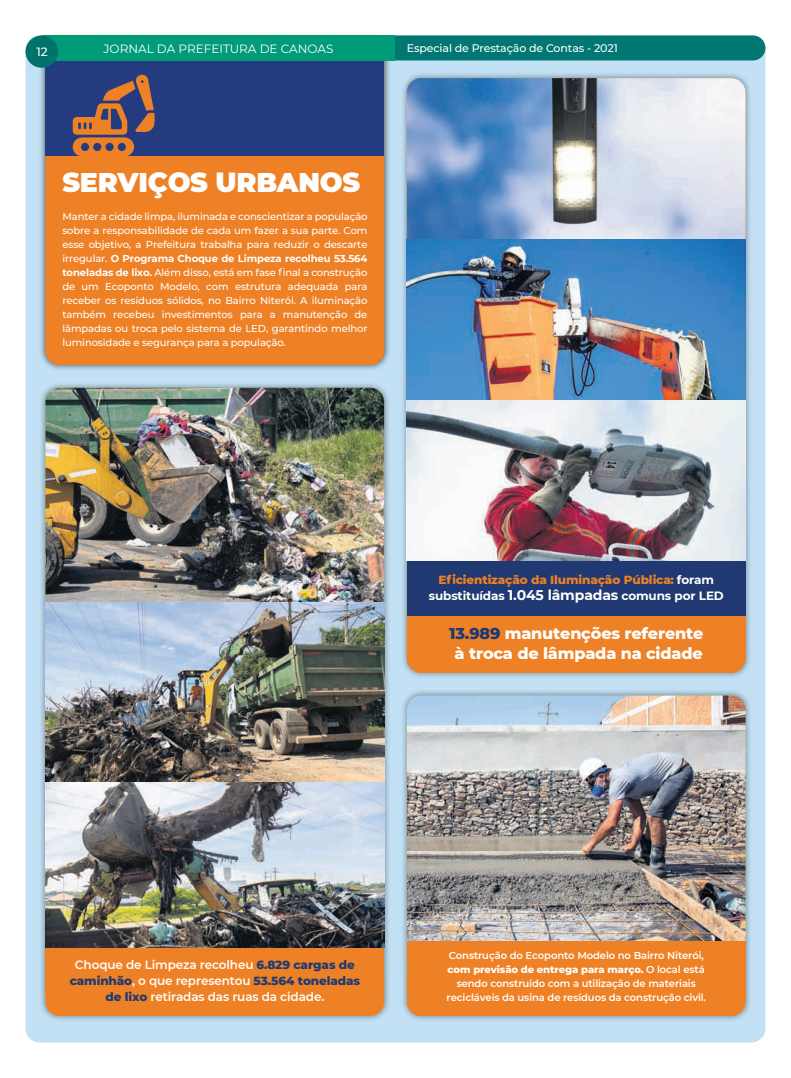
<style>
.page{position:relative;width:791px;height:1078px;background:#fff}
.page>*{position:absolute;margin:0;border:0;box-sizing:border-box;transform-origin:0 0}
.t1{font:900 27px "Montserrat";letter-spacing:-.01em;color:#fff}
.t2{font:800 16px/20px "Montserrat";letter-spacing:-.01em;color:#fff;text-align:center}
.t3{font:600 12px/16px "Montserrat";letter-spacing:-.01em;color:#fff;text-align:center}
.t4{font:800 12px/16px "Montserrat";letter-spacing:-.01em;color:#ed8125;text-align:center}
.t5{font:12px "Montserrat";color:#fff}
.t6{font:500 12px "Montserrat";color:#fff}
.t7{font:500 11px "Montserrat";letter-spacing:-.01em;color:#fff}
.t8{font:500 10px/14px "Montserrat";letter-spacing:-.01em;color:#fff;text-align:justify}
.t9{font:600 10px/14px "Montserrat";letter-spacing:-.01em;color:#fff;text-align:center}
.s1{font-weight:700}
.s2{font-weight:700;color:#fff}
.s3{font-weight:700;font-size:14px;color:#fff}
.s4{color:#203972}
.s5{font-weight:800;color:#1f3a72}
.s6{font-weight:800}
</style>
<div class="page">
<div style="left:26px;top:35px;width:739px;height:1007px;background:#c3e1f5;border-radius:14px"></div>
<img style="left:40px;top:34px;width:350px;height:336px">
<div style="left:45px;top:38px;width:339px;height:327px;background:#ee8126;border-radius:14px"></div>
<svg style="left:278px;top:268px;width:7px;height:7px"></svg>
<div style="left:45px;top:41px;width:339px;height:114px;background:#243c7f"></div>
<img style="left:403px;top:691px;width:347px;height:329px">
<img style="left:407px;top:695px;width:338px;height:245px">
<div style="left:407px;top:967px;width:338px;height:48px;background:#ee8126;border-radius:14px"></div>
<div style="left:407px;top:940px;width:338px;height:60px;background:#ee8126"></div>
<img style="left:41px;top:384px;width:348px;height:636px">
<img style="left:45px;top:387px;width:339px;height:560px">
<div style="left:45px;top:962px;width:339px;height:53px;background:#ee8126;border-radius:14px"></div>
<div style="left:45px;top:947px;width:339px;height:44px;background:#ee8126"></div>
<img style="left:403px;top:74px;width:347px;height:603px">
<img style="left:407px;top:78px;width:338px;height:161px">
<div style="left:407px;top:619px;width:338px;height:53px;background:#ee8126;border-radius:14px"></div>
<div style="left:407px;top:618px;width:338px;height:30px;background:#ee8126"></div>
<svg style="left:72px;top:74px;width:83px;height:82px"></svg>
<img style="left:407px;top:239px;width:338px;height:161px">
<img style="left:407px;top:400px;width:338px;height:161px">
<div style="left:407px;top:561px;width:338px;height:54px;background:#203972"></div>
<svg style="left:446px;top:574px;width:9px;height:9px"></svg>
<div style="left:395px;top:35px;width:370px;height:25px;background:#007772"></div>
<div style="left:42px;top:35px;width:353px;height:25px;background:#009b78"></div>
<div style="left:26px;top:35px;width:32px;height:33px;background:#00736a;border-radius:50%"></div>
<p class="t6" style="left:37px;top:44px;width:13px">12</p>
<p class="t5" style="left:104px;top:40px;width:231px">JORNAL DA PREFEITURA DE CANOAS</p>
<p class="t7" style="left:407px;top:40px;width:212px">Especial de Prestação de Contas - 2021</p>
<h1 class="t1" style="left:62px;top:162px;width:299px">SERVIÇOS URBANOS</h1>
<p class="t8" style="left:62px;top:208px;width:307px">Manter a cidade limpa, iluminada e conscientizar a população sobre a responsabilidade de cada um fazer a sua parte. Com esse objetivo, a Prefeitura trabalha para reduzir o descarte irregular. <span class="s1">O Programa Choque de Limpeza recolheu 53.564 toneladas de lixo.</span> Além disso, está em fase nal a construção de um Ecoponto Modelo, com estrutura adequada para receber os resíduos sólidos, no Bairro Niterói. A iluminação também recebeu investimentos para a manutenção de lâmpadas ou troca pelo sistema de LED, garantindo melhor luminosidade e segurança para a população.</p>
<p class="t4" style="left:429px;top:570px;width:296px">E cientização da Iluminação Pública: <span class="s2">foram substituídas</span> <span class="s3">1.045 lâmpadas</span> <span class="s2">comuns por LED</span></p>
<h2 class="t2" style="left:449px;top:622px;width:256px"><span class="s4">13.989</span> manutenções referente à troca de lâmpada na cidade</h2>
<p class="t3" style="left:70px;top:956px;width:292px">Choque de Limpeza recolheu <span class="s5">6.829 cargas de caminhão</span>, o que representou <span class="s5">53.564 toneladas de lixo</span> retiradas das ruas da cidade.</p>
<p class="t9" style="left:447px;top:947px;width:261px">Construção do Ecoponto Modelo no Bairro Niterói, <span class="s6">com previsão de entrega para março.</span> O local está sendo construído com a utilização de materiais recicláveis da usina de resíduos da construção civil.</p>
</div>
